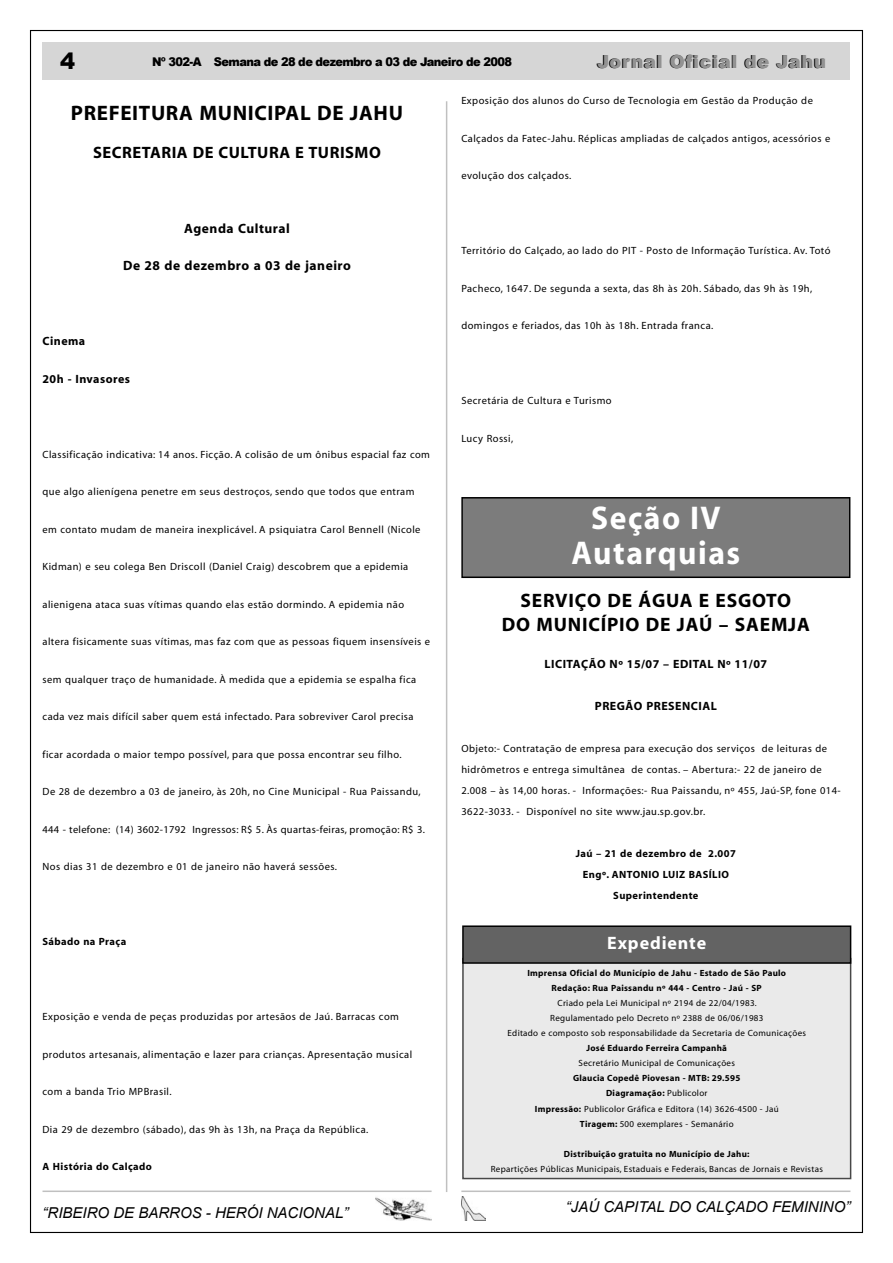
<style>
.page{position:relative;width:893px;height:1263px;background:#fff}
.page>*{position:absolute;margin:0;border:0;box-sizing:border-box;transform-origin:0 0}
.t1{font:700 33px "Myriad";letter-spacing:.05em;color:#fff;scale:.96 1}
.t2{font:900 22.5px "Arial";color:#000}
.t3{font:700 21px "Myriad";letter-spacing:.03em;color:#000}
.t4{font:700 19.5px "Myriad";letter-spacing:.04em;color:#000}
.t5{font:900 18px "Arial";letter-spacing:.035em;color:#000}
.t6{font:700 18px "Myriad";letter-spacing:.05em;color:#fff}
.t7{font:700 16.5px "Myriad";letter-spacing:.03em;color:#000}
.t8{font:italic 15px "Arial";color:#000}
.t9{font:700 13.5px "Myriad";letter-spacing:.04em;color:#000}
.t10{font:700 12px "Myriad";letter-spacing:.04em;color:#000}
.t11{font:900 12px "Arial";letter-spacing:-.05em;color:#000;scale:.95 1}
.t12{font:10.5px/21px "Myriad";letter-spacing:.04em;color:#000}
.t13{font:700 10.5px "Myriad";letter-spacing:.04em;color:#000}
.t14{font:9px "Myriad";letter-spacing:.03em;color:#000}
.t15{font:700 9px "Myriad";letter-spacing:.03em;color:#000}
.s1{font-weight:400}
.s2{font-weight:700}
</style>
<div class="page">
<img style="left:461px;top:1196px;width:25px;height:24px">
<hr style="left:461px;top:1190px;width:389px;height:2px;background:#c0c0c0">
<img style="left:375px;top:1197px;width:57px;height:23px">
<hr style="left:43px;top:1190px;width:389px;height:2px;background:#c0c0c0">
<hr style="left:446px;top:101px;width:1px;height:1091px;background:#c0c0c0">
<div style="left:43px;top:43px;width:807px;height:37px;background:#d6d6d6"></div>
<div style="left:462px;top:498px;width:388px;height:79px;background:#7c7c7c"></div>
<div style="left:461px;top:497px;width:389px;height:81px;border:1px solid #000"></div>
<div style="left:463px;top:959px;width:388px;height:219px;background:#eaeaea"></div>
<div style="left:463px;top:926px;width:388px;height:37px;background:#636363"></div>
<div style="left:462px;top:925px;width:389px;height:39px;border:1px solid #000"></div>
<h2 class="t2" style="left:60px;top:45px;width:17px">4</h2>
<p class="t11" style="left:152px;top:53px;width:380px">Nº 302-A Semana de 28 de dezembro a 03 de Janeiro de 2008</p>
<h3 class="t5" style="left:596px;top:49px;width:230px">Jornal Oficial de Jahu</h3>
<p class="t3" style="left:71px;top:102px;width:334px">PREFEITURA MUNICIPAL DE JAHU</p>
<p class="t7" style="left:93px;top:144px;width:289px">SECRETARIA DE CULTURA E TURISMO</p>
<p class="t9" style="left:184px;top:221px;width:107px">Agenda Cultural</p>
<p class="t9" style="left:123px;top:259px;width:229px">De 28 de dezembro a 03 de janeiro</p>
<p class="t10" style="left:43px;top:335px;width:44px">Cinema</p>
<p class="t10" style="left:43px;top:373px;width:89px">20h - Invasores</p>
<p class="t12" style="left:43px;top:444px;width:389px">Classificação indicativa: 14 anos. Ficção. A colisão de um ônibus espacial faz com</p>
<p class="t12" style="left:43px;top:482px;width:373px">que algo alienígena penetre em seus destroços, sendo que todos que entram</p>
<p class="t12" style="left:43px;top:519px;width:380px">em contato mudam de maneira inexplicável. A psiquiatra Carol Bennell (Nicole</p>
<p class="t12" style="left:43px;top:557px;width:367px">Kidman) e seu colega Ben Driscoll (Daniel Craig) descobrem que a epidemia</p>
<p class="t12" style="left:43px;top:594px;width:363px">alienigena ataca suas vítimas quando elas estão dormindo. A epidemia não</p>
<p class="t12" style="left:43px;top:632px;width:389px">altera fisicamente suas vítimas, mas faz com que as pessoas fiquem insensíveis e</p>
<p class="t12" style="left:43px;top:669px;width:375px">sem qualquer traço de humanidade. À medida que a epidemia se espalha fica</p>
<p class="t12" style="left:43px;top:707px;width:373px">cada vez mais difícil saber quem está infectado. Para sobreviver Carol precisa</p>
<p class="t12" style="left:43px;top:744px;width:360px">ficar acordada o maior tempo possível, para que possa encontrar seu filho.</p>
<p class="t12" style="left:43px;top:782px;width:380px">De 28 de dezembro a 03 de janeiro, às 20h, no Cine Municipal - Rua Paissandu,</p>
<p class="t12" style="left:43px;top:819px;width:384px">444 - telefone: (14) 3602-1792 Ingressos: R$ 5. Às quartas-feiras, promoção: R$ 3.</p>
<p class="t12" style="left:43px;top:857px;width:296px">Nos dias 31 de dezembro e 01 de janeiro não haverá sessões.</p>
<p class="t13" style="left:43px;top:936px;width:85px">Sábado na Praça</p>
<p class="t12" style="left:43px;top:1007px;width:358px">Exposição e venda de peças produzidas por artesãos de Jaú. Barracas com</p>
<p class="t12" style="left:43px;top:1044px;width:371px">produtos artesanais, alimentação e lazer para crianças. Apresentação musical</p>
<p class="t12" style="left:43px;top:1082px;width:131px">com a banda Trio MPBrasil.</p>
<p class="t12" style="left:43px;top:1119px;width:327px">Dia 29 de dezembro (sábado), das 9h às 13h, na Praça da República.</p>
<p class="t13" style="left:43px;top:1161px;width:111px">A História do Calçado</p>
<p class="t12" style="left:461px;top:91px;width:353px">Exposição dos alunos do Curso de Tecnologia em Gestão da Produção de</p>
<p class="t12" style="left:461px;top:128px;width:370px">Calçados da Fatec-Jahu. Réplicas ampliadas de calçados antigos, acessórios e</p>
<p class="t12" style="left:461px;top:166px;width:112px">evolução dos calçados.</p>
<p class="t12" style="left:461px;top:241px;width:371px">Território do Calçado, ao lado do PIT - Posto de Informação Turística. Av. Totó</p>
<p class="t12" style="left:461px;top:278px;width:352px">Pacheco, 1647. De segunda a sexta, das 8h às 20h. Sábado, das 9h às 19h,</p>
<p class="t12" style="left:461px;top:316px;width:254px">domingos e feriados, das 10h às 18h. Entrada franca.</p>
<p class="t12" style="left:461px;top:391px;width:152px">Secretária de Cultura e Turismo</p>
<p class="t12" style="left:461px;top:428px;width:53px">Lucy Rossi,</p>
<p class="t1" style="left:591px;top:501px;width:137px">Seção IV</p>
<p class="t1" style="left:571px;top:536px;width:177px">Autarquias</p>
<p class="t4" style="left:521px;top:590px;width:272px">SERVIÇO DE ÁGUA E ESGOTO</p>
<p class="t4" style="left:502px;top:614px;width:310px">DO MUNICÍPIO DE JAÚ – SAEMJA</p>
<p class="t10" style="left:545px;top:658px;width:224px">LICITAÇÃO Nº 15/07 – EDITAL Nº 11/07</p>
<p class="t10" style="left:595px;top:700px;width:123px">PREGÃO PRESENCIAL</p>
<p class="t12" style="left:461px;top:739px;width:381px">Objeto:- Contratação de empresa para execução dos serviços de leituras de hidrômetros e entrega simultânea de contas. – Abertura:- 22 de janeiro de 2.008 – às 14,00 horas. - Informações:- Rua Paissandu, nº 455, Jaú-SP, fone 014- 3622-3033. - Disponível no site www.jau.sp.gov.br.</p>
<p class="t13" style="left:576px;top:848px;width:161px">Jaú – 21 de dezembro de 2.007</p>
<p class="t13" style="left:583px;top:869px;width:148px">Engº. ANTONIO LUIZ BASÍLIO</p>
<p class="t13" style="left:613px;top:890px;width:87px">Superintendente</p>
<p class="t6" style="left:607px;top:934px;width:100px">Expediente</p>
<p class="t15" style="left:527px;top:969px;width:260px">Imprensa Oficial do Município de Jahu - Estado de São Paulo</p>
<p class="t15" style="left:552px;top:984px;width:212px">Redação: Rua Paissandu nº 444 - Centro - Jaú - SP</p>
<p class="t14" style="left:557px;top:999px;width:201px">Criado pela Lei Municipal nº 2194 de 22/04/1983.</p>
<p class="t14" style="left:550px;top:1014px;width:215px">Regulamentado pelo Decreto nº 2388 de 06/06/1983</p>
<p class="t14" style="left:508px;top:1029px;width:300px">Editado e composto sob responsabilidade da Secretaria de Comunicações</p>
<p class="t15" style="left:586px;top:1044px;width:142px">José Eduardo Ferreira Campanhã</p>
<p class="t14" style="left:579px;top:1059px;width:158px">Secretário Municipal de Comunicações</p>
<p class="t15" style="left:573px;top:1074px;width:169px">Glaucia Copedê Piovesan - MTB: 29.595</p>
<p class="t15" style="left:606px;top:1089px;width:103px">Diagramação: <span class="s1">Publicolor</span></p>
<p class="t14" style="left:535px;top:1104px;width:245px"><span class="s2">Impressão:</span> Publicolor Gráfica e Editora (14) 3626-4500 - Jaú</p>
<p class="t14" style="left:580px;top:1119px;width:155px"><span class="s2">Tiragem:</span> 500 exemplares - Semanário</p>
<p class="t15" style="left:564px;top:1149px;width:187px">Distribuição gratuita no Município de Jahu:</p>
<p class="t14" style="left:491px;top:1164px;width:334px">Repartições Públicas Municipais, Estaduais e Federais, Bancas de Jornais e Revistas</p>
<h3 class="t8" style="left:43px;top:1203px;width:307px">“RIBEIRO DE BARROS - HERÓI NACIONAL”</h3>
<h3 class="t8" style="left:566px;top:1197px;width:286px">“JAÚ CAPITAL DO CALÇADO FEMININO”</h3>
</div>
